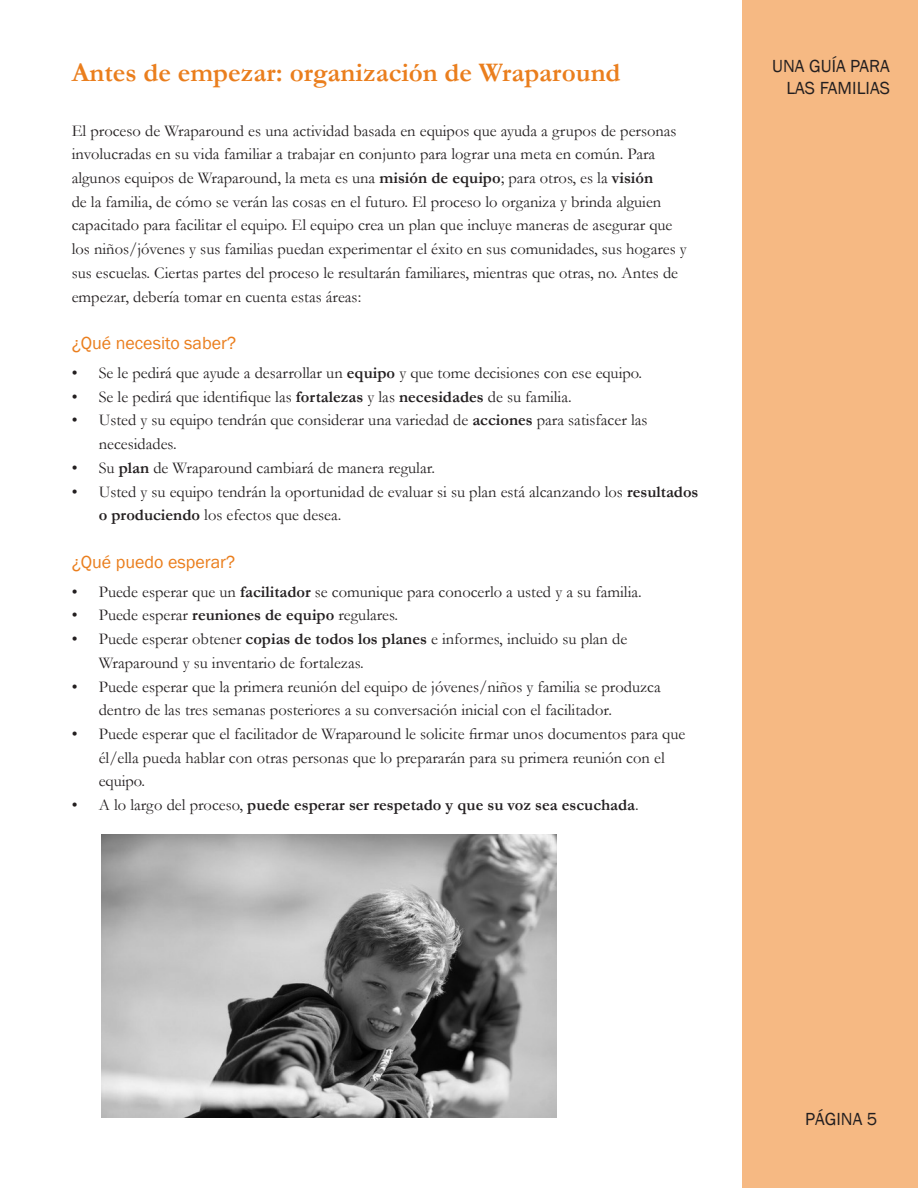
<style>
.page{position:relative;width:918px;height:1188px;background:#fff}
.page>*{position:absolute;margin:0;border:0;box-sizing:border-box;transform-origin:0 0}
.Subhead_1{font:700 27px "Garamond";color:#ea7e1d}
.subhead{font:18px "Franklin Gothic";color:#ea7e1d}
.t1{font:18px/21.6px "Franklin Gothic";color:#231f20;text-align:right}
.body_copy{font:16.5px/23.7px "Garamond";color:#231f20}
.t2{font:700 16.5px "Garamond";color:#231f20}
.s1{font-weight:700}
.s2{font-weight:400}
</style>
<div class="page">
<div style="left:742px;top:0;width:176px;height:1188px;background:#f6b983"></div>
<img style="left:102px;top:835px;width:455px;height:283px">
<p class="Subhead_1" style="left:72px;top:54px;width:550px">Antes de empezar: organización de Wraparound</p>
<p class="body_copy" style="left:72px;top:118px;width:606px">El proceso de Wraparound es una actividad basada en equipos que ayuda a grupos de personas involucradas en su vida familiar a trabajar en conjunto para lograr una meta en común. Para algunos equipos de Wraparound, la meta es una <span class="s1">misión de equipo</span>; para otros, es la <span class="s1">visión</span></p>
<p class="body_copy" style="left:72px;top:189px;width:617px">de la familia, de cómo se verán las cosas en el futuro. El proceso lo organiza y brinda alguien capacitado para facilitar el equipo. El equipo crea un plan que incluye maneras de asegurar que los niños/jóvenes y sus familias puedan experimentar el éxito en sus comunidades, sus hogares y sus escuelas. Ciertas partes del proceso le resultarán familiares, mientras que otras, no. Antes de empezar, debería tomar en cuenta estas áreas:</p>
<p class="subhead" style="left:72px;top:332px;width:166px">¿Qué necesito saber?</p>
<p class="body_copy" style="left:72px;top:361px;width:572px">• Se le pedirá que ayude a desarrollar un <span class="s1">equipo</span> y que tome decisiones con ese equipo.</p>
<p class="body_copy" style="left:72px;top:384px;width:501px">• Se le pedirá que identifique las <span class="s1">fortalezas</span> y las <span class="s1">necesidades</span> de su familia.</p>
<p class="body_copy" style="left:99px;top:408px;width:550px;text-indent:-27px">• Usted y su equipo tendrán que considerar una variedad de <span class="s1">acciones</span> para satisfacer las necesidades.</p>
<p class="body_copy" style="left:72px;top:455px;width:365px">• Su <span class="s1">plan</span> de Wraparound cambiará de manera regular.</p>
<p class="body_copy" style="left:99px;top:479px;width:601px;text-indent:-27px">• Usted y su equipo tendrán la oportunidad de evaluar si su plan está alcanzando los <span class="s1">resultados o produciendo</span> los efectos que desea.</p>
<p class="subhead" style="left:72px;top:550px;width:165px">¿Qué puedo esperar?</p>
<p class="body_copy" style="left:72px;top:579px;width:572px">• Puede esperar que un <span class="s1">facilitador</span> se comunique para conocerlo a usted y a su familia.</p>
<p class="body_copy" style="left:72px;top:603px;width:328px">• Puede esperar <span class="s1">reuniones de equipo</span> regulares.</p>
<p class="body_copy" style="left:99px;top:627px;width:530px;text-indent:-27px">• Puede esperar obtener <span class="s1">copias de todos los planes</span> e informes, incluido su plan de<br>Wraparound y su inventario de fortalezas.</p>
<p class="body_copy" style="left:99px;top:674px;width:564px;text-indent:-27px">• Puede esperar que la primera reunión del equipo de jóvenes/niños y familia se produzca dentro de las tres semanas posteriores a su conversación inicial con el facilitador.</p>
<p class="body_copy" style="left:99px;top:722px;width:588px;text-indent:-27px">• Puede esperar que el facilitador de Wraparound le solicite firmar unos documentos para que él/ella pueda hablar con otras personas que lo prepararán para su primera reunión con el equipo.</p>
<p class="t2" style="left:72px;top:794px;width:568px"><span class="s2">• A lo largo del proceso,</span> puede esperar ser respetado y que su voz sea escuchada<span class="s2">.</span></p>
<p class="t1" style="left:772px;top:56px;width:119px">UNA GUÍA PARA<br>LAS FAMILIAS</p>
<p class="t1" style="left:805px;top:1109px;width:74px">PÁGINA 5</p>
</div>
